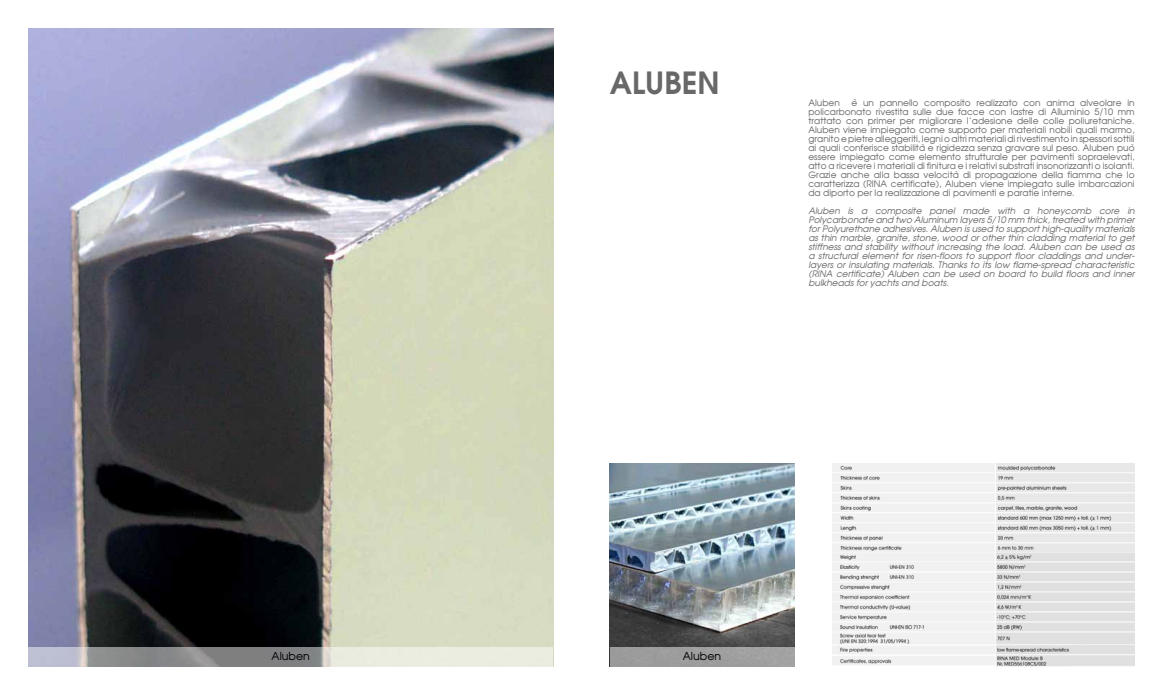
<style>
.page{position:relative;width:1163px;height:695px;background:#fff}
.page>*{position:absolute;margin:0;border:0;box-sizing:border-box;transform-origin:0 0}
.t1{font:30px "Avant Garde Gothic Bold T.";color:#686868}
.t2{font:italic 11px "Avant Garde Gothic Italic T.";color:#000}
.t3{font:italic 9px/9px "Avant Garde Gothic Italic T.";color:#686868}
.t4{font:9px/9px "Avant Garde Gothic Italic T.";color:#686868;text-align:justify}
</style>
<div class="page">
<img style="left:28px;top:28px;width:525px;height:618px">
<img style="left:832px;top:463px;width:302px;height:203px">
<img style="left:609px;top:463px;width:185px;height:183px">
<svg style="left:28px;top:646px;width:525px;height:20px;background:#b5b6b2"></svg>
<div style="left:609px;top:646px;width:185px;height:20px;background:#9e9e9e"></div>
<h1 class="t1" style="left:609px;top:63px;width:111px">ALUBEN</h1>
<p class="t3" style="left:808px;top:98px;width:330px">Aluben è un pannello composito realizzato con anima alveolare in policarbonato rivestita sulle due facce con lastre di Alluminio 5/10 mm trattato con primer per migliorare l’adesione delle colle poliuretaniche.<br>Aluben viene impiegato come supporto per materiali nobili quali marmo, granito e pietre alleggeriti,legni o altri materiali di rivestimento in spessori sottili ai quali conferisce stabilità e rigidezza senza gravare sul peso. Aluben può essere impiegato come elemento strutturale per pavimenti sopraelevati, atto a ricevere i materiali di finitura e i relativi substrati insonorizzanti o isolanti.<br>Grazie anche alla bassa velocità di propagazione della fiamma che lo caratterizza (RINA certificate), Aluben viene impiegato sulle imbarcazioni da diporto per la realizzazione di pavimenti e paratie interne.</p>
<p class="t4" style="left:808px;top:206px;width:328px">Aluben is a composite panel made with a honeycomb core in Polycarbonate and two Aluminum layers 5/10 mm thick, treated with primer for Polyurethane adhesives. Aluben is used to support high-quality materials as thin marble, granite, stone, wood or other thin cladding material to get stiffness and stability without increasing the load. Aluben can be used as a structural element for risen-floors to support floor claddings and under&shy;layers or insulating materials. Thanks to its low flame-spread characteristic (RINA certificate) Aluben can be used on board to build floors and inner bulkheads for yachts and boats.</p>
<p class="t2" style="left:271px;top:648px;width:42px">Aluben</p>
<p class="t2" style="left:682px;top:648px;width:42px">Aluben</p>
</div>
